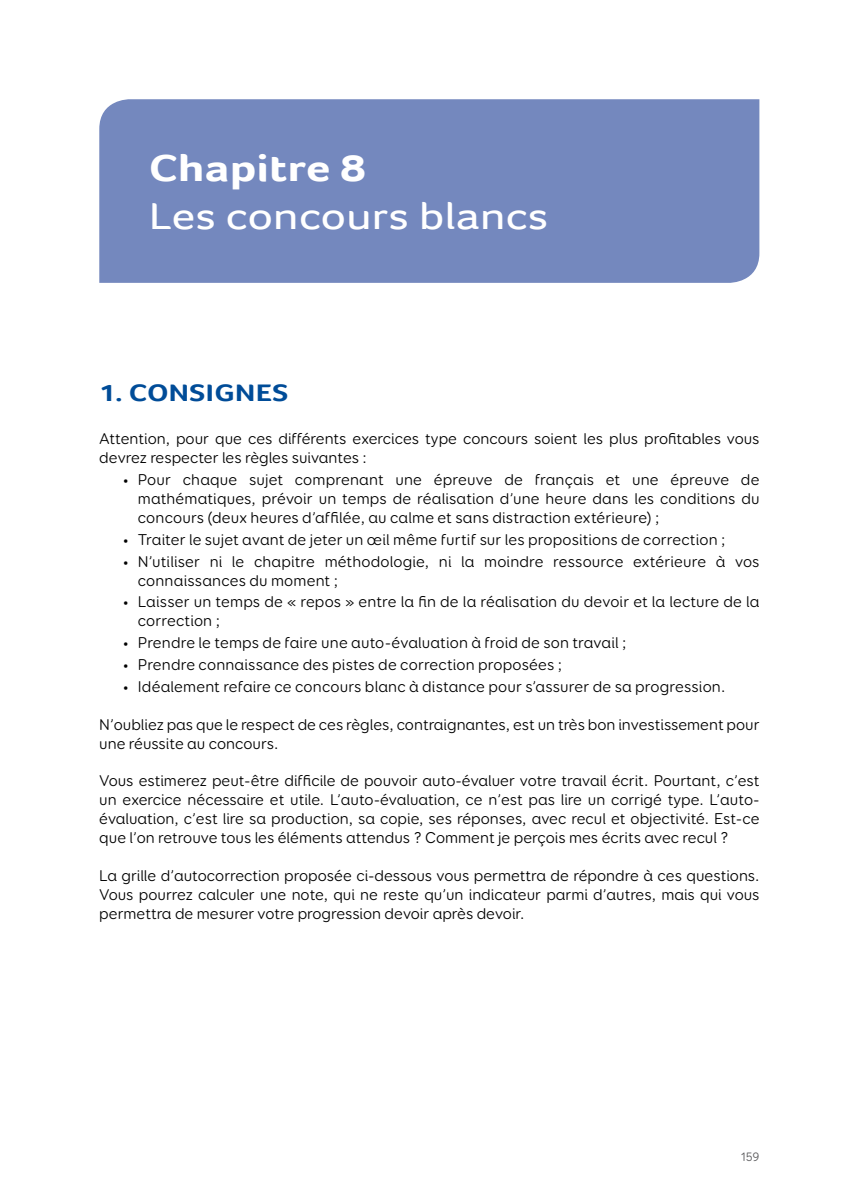
<style>
.page{position:relative;width:844px;height:1191px;background:#fff}
.page>*{position:absolute;margin:0;border:0;box-sizing:border-box;transform-origin:0 0}
.t1{font:38.5px "Foco";letter-spacing:-.005em;color:#fff;scale:1.25 1}
.t2{font:700 38.5px "Foco";color:#fff;scale:1.25 1}
.t3{font:700 24.5px "Foco";letter-spacing:.01em;color:#004c98;scale:1.25 1}
.t4{font:15.75px/18.9px "Booster Next FY";color:#000}
.t5{font:12.25px "Booster Next FY";color:#58585a}
</style>
<div class="page">
<div style="left:99px;top:99px;width:660px;height:184px;background:#7488be"></div>
<h1 class="t2" style="left:149px;top:142px;width:176px">CHAPITRE 8</h1>
<h1 class="t1" style="left:149px;top:190px;width:321px">Les concours blancs</h1>
<h2 class="t3" style="left:99px;top:376px;width:153px">1. CONSIGNES</h2>
<p class="t4" style="left:99px;top:429px;width:661px">Attention, pour que ces différents exercices type concours soient les plus profitables vous devrez respecter les règles suivantes :</p>
<p class="t4" style="left:138px;top:470px;width:623px;text-align:justify;text-indent:-16px">• Pour chaque sujet comprenant une épreuve de français et une épreuve de mathématiques, prévoir un temps de réalisation d’une heure dans les conditions du concours (deux heures d’affilée, au calme et sans distraction extérieure) ;</p>
<p class="t4" style="left:122px;top:530px;width:604px">• Traiter le sujet avant de jeter un œil même furtif sur les propositions de correction ;</p>
<p class="t4" style="left:138px;top:552px;width:623px;text-indent:-16px">• N’utiliser ni le chapitre méthodologie, ni la moindre ressource extérieure à vos connaissances du moment ;</p>
<p class="t4" style="left:138px;top:592px;width:623px;text-indent:-16px">• Laisser un temps de « repos » entre la fin de la réalisation du devoir et la lecture de la correction ;</p>
<p class="t4" style="left:122px;top:633px;width:505px">• Prendre le temps de faire une auto-évaluation à froid de son travail ;</p>
<p class="t4" style="left:122px;top:655px;width:441px">• Prendre connaissance des pistes de correction proposées ;</p>
<p class="t4" style="left:122px;top:677px;width:604px">• Idéalement refaire ce concours blanc à distance pour s’assurer de sa progression.</p>
<p class="t4" style="left:99px;top:715px;width:661px">N’oubliez pas que le respect de ces règles, contraignantes, est un très bon investissement pour une réussite au concours.</p>
<p class="t4" style="left:99px;top:771px;width:661px;text-align:justify">Vous estimerez peut-être difficile de pouvoir auto-évaluer votre travail écrit. Pourtant, c’est un exercice nécessaire et utile. L’auto-évaluation, ce n’est pas lire un corrigé type. L’auto&shy;évaluation, c’est lire sa production, sa copie, ses réponses, avec recul et objectivité. Est-ce que l’on retrouve tous les éléments attendus ? Comment je perçois mes écrits avec recul ?</p>
<p class="t4" style="left:99px;top:866px;width:661px;text-align:justify">La grille d’autocorrection proposée ci-dessous vous permettra de répondre à ces questions.<br>Vous pourrez calculer une note, qui ne reste qu’un indicateur parmi d’autres, mais qui vous permettra de mesurer votre progression devoir après devoir.</p>
<p class="t5" style="left:741px;top:1149px;width:20px">159</p>
</div>
